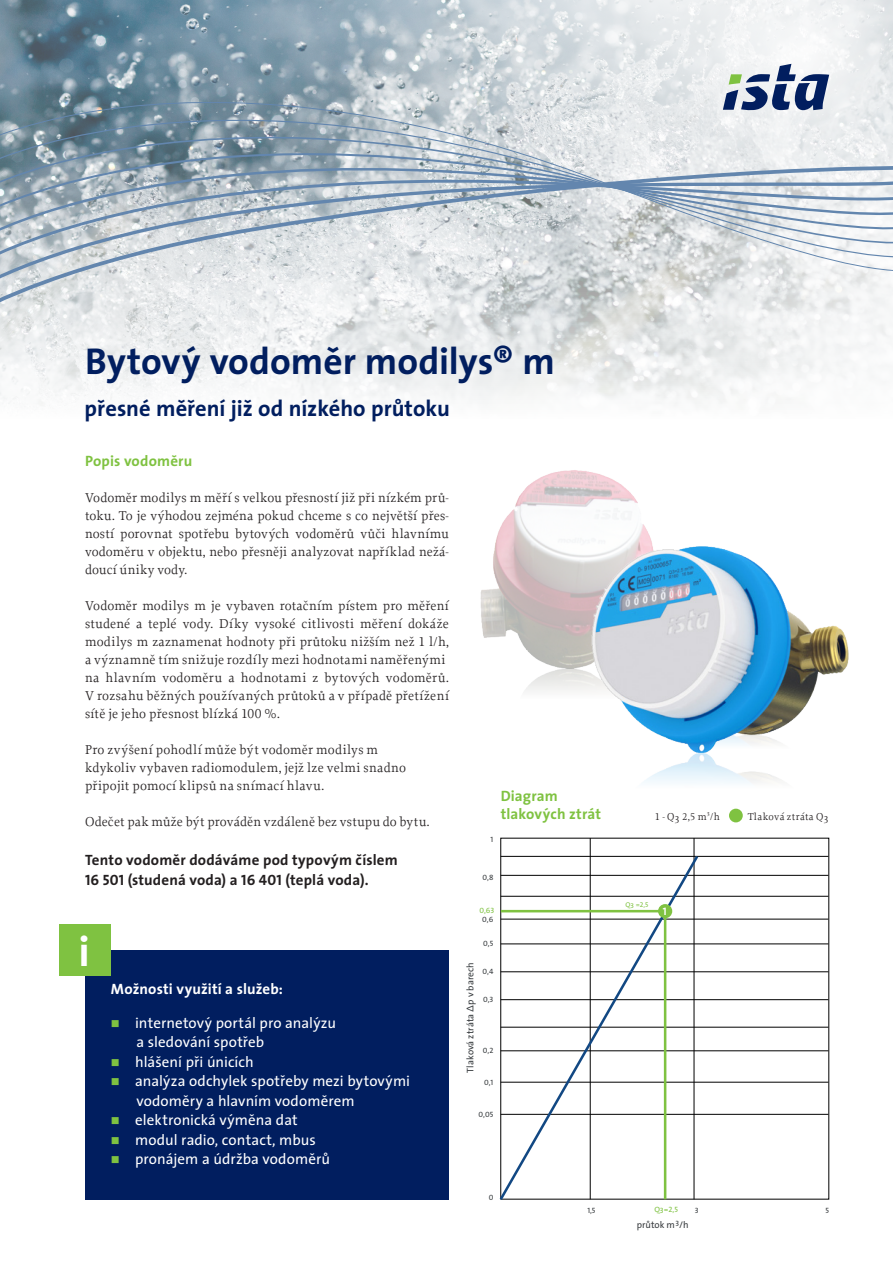
<style>
.page{position:relative;width:893px;height:1263px;background:#fff}
.page>*{position:absolute;margin:0;border:0;box-sizing:border-box;transform-origin:0 0}
.Nadpis_Green{font:700 42.75px "Ista The Sans Pro";color:#fff}
.Nadpis{font:700 37.5px "Ista The Sans Pro";color:#011e5f}
.Nadpis-2{font:700 22.5px "Ista The Sans Pro";color:#011e5f}
.t1{font:15px/19.5px "Ista The Sans Pro";letter-spacing:.005em;color:#fff}
.t2{font:700 15px/19.5px "Ista The Sans Pro";letter-spacing:.01em;color:#231f20}
.Nadpis_Green-2{font:700 15px/18px "Ista The Sans Pro";letter-spacing:.01em;color:#7fc241}
.Nadpis_Green-3{font:700 15px "Ista The Sans Pro";letter-spacing:.01em;color:#fff}
.Text_Body{font:13.5px/18px "Ista Proforma CE";letter-spacing:.02em;color:#231f20;text-align:justify}
.t3{font:700 10.8px "Ista The Sans Pro";color:#fff}
.t4{font:10.5px "Ista Proforma CE";letter-spacing:.03em;color:#231f20}
.t5{font:9.6px "Ista The Sans Pro";color:#383c3f}
.t6{font:7.65px "Ista The Sans Pro";color:#383c3f;scale:1.04 1}
.t7{font:7.65px "Ista The Sans Pro";color:#7fc241;scale:1.04 1}
.t8{font:6.9px "Ista The Sans Pro";color:#7fc241;scale:1.04 1}
.s1{color:#7fc241}
</style>
<div class="page">
<div style="left:85px;top:950px;width:364px;height:249px;background:#011e5f"></div>
<img style="left:0;top:0;width:660px;height:405px">
<svg style="left:489px;top:315px;width:171px;height:53px;background:#e1e4e3"></svg>
<svg style="left:299px;top:0;width:594px;height:102px;background:#c8d1d8"></svg>
<svg style="left:660px;top:14px;width:233px;height:390px;fill:#f1f3f4"></svg>
<svg style="left:723px;top:64px;width:106px;height:38px"></svg>
<hr style="left:501px;top:856px;width:327px;height:1px;background:#000001">
<hr style="left:501px;top:875px;width:327px;height:1px;background:#000001">
<hr style="left:501px;top:896px;width:327px;height:1px;background:#000001">
<hr style="left:501px;top:919px;width:327px;height:1px;background:#000001">
<hr style="left:501px;top:943px;width:327px;height:1px;background:#000001">
<hr style="left:501px;top:971px;width:327px;height:1px;background:#000001">
<hr style="left:501px;top:999px;width:327px;height:1px;background:#000001">
<hr style="left:501px;top:1027px;width:327px;height:1px;background:#000001">
<hr style="left:501px;top:1050px;width:327px;height:1px;background:#000001">
<hr style="left:501px;top:1082px;width:327px;height:1px;background:#000001">
<hr style="left:501px;top:1114px;width:327px;height:1px;background:#000001">
<hr style="left:590px;top:838px;width:1px;height:361px;background:#000001">
<hr style="left:694px;top:838px;width:1px;height:361px;background:#000001">
<svg style="left:499px;top:853px;width:202px;height:347px"></svg>
<hr style="left:501px;top:910px;width:158px;height:2px;background:#7fc241">
<div style="left:658px;top:904px;width:14px;height:14px;background:#7fc241;border-radius:50%"></div>
<div style="left:729px;top:809px;width:14px;height:13px;background:#7fc241;border-radius:50%"></div>
<img style="left:480px;top:470px;width:169px;height:221px">
<img style="left:577px;top:535px;width:272px;height:248px">
<svg style="left:0;top:102px;width:893px;height:213px;background:#c3ccd3"></svg>
<div style="left:59px;top:924px;width:52px;height:52px;background:#7fc241"></div>
<p class="Nadpis" style="left:85px;top:330px;width:471px">Bytový vodoměr modilys® m</p>
<p class="Nadpis-2" style="left:85px;top:389px;width:367px">přesné měření již od nízkého průtoku</p>
<p class="Nadpis_Green-2" style="left:85px;top:452px;width:109px">Popis vodoměru</p>
<p class="Text_Body" style="left:85px;top:489px;width:365px">Vodoměr modilys m měří s velkou přesností již při nízkém prů&shy;toku. To je výhodou zejména pokud chceme s co největší přes&shy;ností porovnat spotřebu bytových vodoměrů vůči hlavnímu vodoměru v objektu, nebo přesněji analyzovat například nežá&shy;doucí úniky vody.</p>
<p class="Text_Body" style="left:85px;top:597px;width:365px">Vodoměr modilys m je vybaven rotačním pístem pro měření studené a teplé vody. Díky vysoké citlivosti měření dokáže modilys m zaznamenat hodnoty při průtoku nižším než 1 l/h, a významně tím snižuje rozdíly mezi hodnotami naměřenými</p>
<p class="Text_Body" style="left:85px;top:669px;width:365px">na hlavním vodoměru a hodnotami z bytových vodoměrů.<br>V rozsahu běžných používaných průtoků a v případě přetížení sítě je jeho přesnost blízká 100 %.</p>
<p class="Text_Body" style="left:85px;top:741px;width:323px;text-align:left">Pro zvýšení pohodlí může být vodoměr modilys m kdykoliv vybaven radiomodulem, jejž lze velmi snadno připojit pomocí klipsů na snímací hlavu.</p>
<p class="Text_Body" style="left:85px;top:813px;width:346px">Odečet pak může být prováděn vzdáleně bez vstupu do bytu.</p>
<p class="t2" style="left:85px;top:850px;width:314px">Tento vodoměr dodáváme pod typovým číslem<br>16 501 (studená voda) a 16 401 (teplá voda).</p>
<p class="Nadpis_Green" style="left:79px;top:915px;width:13px">i</p>
<p class="Nadpis_Green-3" style="left:111px;top:976px;width:174px">Možnosti využití a služeb:</p>
<p class="t1" style="left:136px;top:1012px;width:201px;text-indent:-26px"><span class="s1">■</span> internetový portál pro analýzu a sledování spotřeb</p>
<p class="t1" style="left:111px;top:1051px;width:144px"><span class="s1">■</span> hlášení při únicích</p>
<p class="t1" style="left:136px;top:1071px;width:275px;text-indent:-26px"><span class="s1">■</span> analýza odchylek spotřeby mezi bytovými vodoměry a hlavním vodoměrem</p>
<p class="t1" style="left:111px;top:1110px;width:188px"><span class="s1">■</span> elektronická výměna dat</p>
<p class="t1" style="left:111px;top:1129px;width:206px"><span class="s1">■</span> modul radio, contact, mbus</p>
<p class="t1" style="left:111px;top:1149px;width:221px"><span class="s1">■</span> pronájem a údržba vodoměrů</p>
<p class="t6" style="left:491px;top:833px;width:4px">1</p>
<p class="Nadpis_Green-2" style="left:501px;top:786px;width:102px">Diagram tlakových ztrát</p>
<p class="t6" style="left:482px;top:871px;width:12px">0,8</p>
<p class="t7" style="left:479px;top:904px;width:16px">0,63</p>
<p class="t6" style="left:483px;top:937px;width:11px">0,5</p>
<p class="t6" style="left:483px;top:965px;width:12px">0,4</p>
<p class="t6" style="left:483px;top:993px;width:12px">0,3</p>
<p class="t6" style="left:482px;top:913px;width:12px">0,6</p>
<p class="t5" style="left:462px;top:1072px;width:112px;rotate:-90deg">Tlaková ztráta ∆p v barech</p>
<p class="t6" style="left:483px;top:1044px;width:12px">0,2</p>
<p class="t6" style="left:484px;top:1076px;width:10px">0,1</p>
<p class="t6" style="left:479px;top:1108px;width:16px">0,05</p>
<p class="t4" style="left:655px;top:810px;width:66px">1 - Q3 2,5 m<sup>3</sup>/h</p>
<p class="t4" style="left:748px;top:810px;width:82px">Tlaková ztráta Q3</p>
<p class="t8" style="left:625px;top:899px;width:24px">Q3 =2,5</p>
<p class="t3" style="left:663px;top:902px;width:5px">1</p>
<p class="t6" style="left:489px;top:1191px;width:6px">0</p>
<p class="t6" style="left:587px;top:1204px;width:9px">1,5</p>
<p class="t7" style="left:654px;top:1203px;width:24px">Q3=2,5</p>
<p class="t6" style="left:695px;top:1204px;width:5px">3</p>
<p class="t6" style="left:825px;top:1204px;width:5px">5</p>
<p class="t5" style="left:637px;top:1216px;width:53px">průtok m<sup>3</sup>/h</p>
</div>
